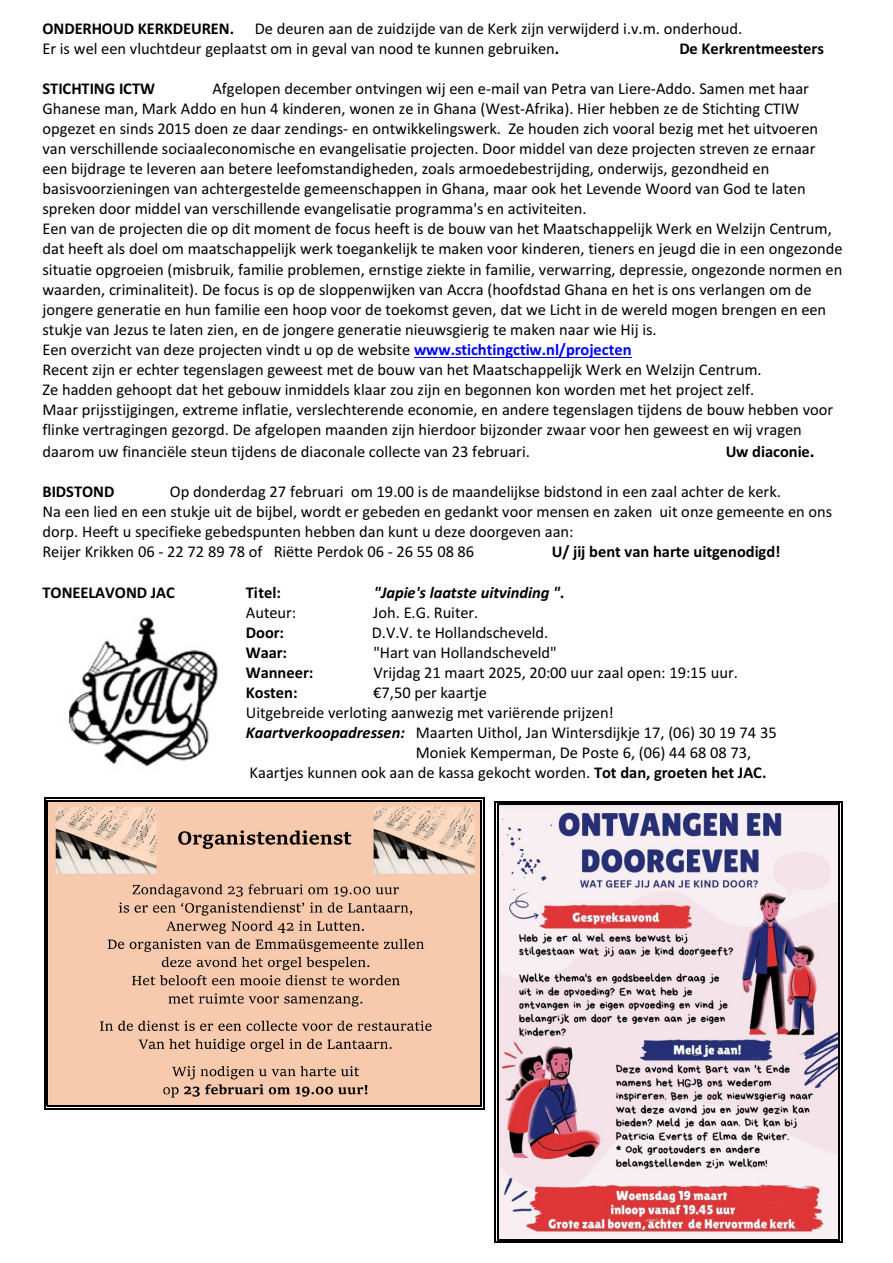
<style>
.page{position:relative;width:893px;height:1263px;background:#fff}
.page>*{position:absolute;margin:0;border:0;box-sizing:border-box;transform-origin:0 0}
.t1{font:16.5px/20.1px "Calibri";color:#000}
.t2{font:700 16.5px "Calibri";color:#000}
.t3{font:italic 700 16.5px "Calibri";color:#000}
.s1{font-weight:700}
.s2{font-weight:700;color:#00f}
.s3{font-size:18px}
.s4{font-weight:700;font-style:italic}
</style>
<div class="page">
<img style="left:68px;top:617px;width:151px;height:150px">
<img style="left:48px;top:802px;width:432px;height:303px">
<hr style="left:47px;top:800px;width:1px;height:306px;background:#000">
<hr style="left:480px;top:800px;width:2px;height:306px;background:#000">
<hr style="left:47px;top:800px;width:434px;height:2px;background:#000">
<hr style="left:47px;top:1105px;width:434px;height:1px;background:#000">
<hr style="left:44px;top:798px;width:1px;height:311px;background:#000">
<hr style="left:483px;top:798px;width:1px;height:311px;background:#000">
<hr style="left:44px;top:798px;width:440px;height:1px;background:#000">
<hr style="left:44px;top:1108px;width:440px;height:1px;background:#000">
<img style="left:499px;top:805px;width:339px;height:434px">
<hr style="left:497px;top:804px;width:1px;height:436px;background:#000">
<hr style="left:838px;top:804px;width:2px;height:436px;background:#000">
<hr style="left:497px;top:804px;width:342px;height:1px;background:#000">
<hr style="left:497px;top:1239px;width:342px;height:1px;background:#000">
<hr style="left:494px;top:801px;width:2px;height:442px;background:#000">
<hr style="left:841px;top:801px;width:1px;height:442px;background:#000">
<hr style="left:494px;top:801px;width:348px;height:1px;background:#000">
<hr style="left:494px;top:1242px;width:348px;height:1px;background:#000">
<hr style="left:414px;top:357px;width:218px;height:1px;background:#00f">
<p class="t1" style="left:42px;top:20px;width:701px;text-indent:212px">De deuren aan de zuidzijde van de Kerk zijn verwijderd i.v.m. onderhoud.<br>Er is wel een vluchtdeur geplaatst om in geval van nood te kunnen gebruiken<span class="s1">.</span></p>
<p class="t2" style="left:42px;top:21px;width:193px">ONDERHOUD KERKDEUREN.</p>
<p class="t2" style="left:679px;top:41px;width:146px">De Kerkrentmeesters</p>
<p class="t1" style="left:42px;top:80px;width:802px;text-indent:170px">Afgelopen december ontvingen wij een e-mail van Petra van Liere-Addo. Samen met haar Ghanese man, Mark Addo en hun 4 kinderen, wonen ze in Ghana (West-Afrika). Hier hebben ze de Stichting CTIW opgezet en sinds 2015 doen ze daar zendings- en ontwikkelingswerk. Ze houden zich vooral bezig met het uitvoeren van verschillende sociaaleconomische en evangelisatie projecten. Door middel van deze projecten streven ze ernaar een bijdrage te leveren aan betere leefomstandigheden, zoals armoedebestrijding, onderwijs, gezondheid en basisvoorzieningen van achtergestelde gemeenschappen in Ghana, maar ook het Levende Woord van God te laten spreken door middel van verschillende evangelisatie programma's en activiteiten.<br>Een van de projecten die op dit moment de focus heeft is de bouw van het Maatschappelijk Werk en Welzijn Centrum, dat heeft als doel om maatschappelijk werk toegankelijk te maken voor kinderen, tieners en jeugd die in een ongezonde situatie opgroeien (misbruik, familie problemen, ernstige ziekte in familie, verwarring, depressie, ongezonde normen en waarden, criminaliteit). De focus is op de sloppenwijken van Accra (hoofdstad Ghana en het is ons verlangen om de jongere generatie en hun familie een hoop voor de toekomst geven, dat we Licht in de wereld mogen brengen en een stukje van Jezus te laten zien, en de jongere generatie nieuwsgierig te maken naar wie Hij is.<br>Een overzicht van deze projecten vindt u op de website <span class="s2">www.stichtingctiw.nl/projecten<br></span>Recent zijn er echter tegenslagen geweest met de bouw van het Maatschappelijk Werk en Welzijn Centrum.<br>Ze hadden gehoopt dat het gebouw inmiddels klaar zou zijn en begonnen kon worden met het project zelf.<br>Maar prijsstijgingen, extreme inflatie, verslechterende economie, en andere tegenslagen tijdens de bouw hebben voor flinke vertragingen gezorgd. De afgelopen maanden zijn hierdoor bijzonder zwaar voor hen geweest en wij vragen daarom uw financiële steun tijdens de diaconale collecte van 23 februari.</p>
<p class="t2" style="left:42px;top:81px;width:114px">STICHTING ICTW</p>
<p class="t2" style="left:726px;top:444px;width:91px">Uw diaconie<span class="s3">.</span></p>
<p class="t1" style="left:42px;top:483px;width:791px;text-indent:127px">Op donderdag 27 februari om 19.00 is de maandelijkse bidstond in een zaal achter de kerk.<br>Na een lied en een stukje uit de bijbel, wordt er gebeden en gedankt voor mensen en zaken uit onze gemeente en ons dorp. Heeft u specifieke gebedspunten hebben dan kunt u deze doorgeven aan:<br>Reijer Krikken 06 - 22 72 89 78 of Riëtte Perdok 06 - 26 55 08 86</p>
<p class="t2" style="left:42px;top:485px;width:74px">BIDSTOND</p>
<p class="t2" style="left:552px;top:545px;width:230px">U/ jij bent van harte uitgenodigd!</p>
<p class="t2" style="left:42px;top:585px;width:134px">TONEELAVOND JAC</p>
<p class="t2" style="left:246px;top:585px;width:37px">Titel:</p>
<p class="t3" style="left:374px;top:585px;width:193px">"Japie's laatste uitvinding ".</p>
<p class="t1" style="left:246px;top:603px;width:52px">Auteur:</p>
<p class="t1" style="left:373px;top:603px;width:107px">Joh. E.G. Ruiter.</p>
<p class="t2" style="left:246px;top:625px;width:40px">Door:</p>
<p class="t1" style="left:372px;top:623px;width:178px">D.V.V. te Hollandscheveld.</p>
<p class="t2" style="left:246px;top:645px;width:43px">Waar:</p>
<p class="t1" style="left:373px;top:644px;width:185px">"Hart van Hollandscheveld"</p>
<p class="t2" style="left:246px;top:665px;width:69px">Wanneer:</p>
<p class="t1" style="left:373px;top:664px;width:366px">Vrijdag 21 maart 2025, 20:00 uur zaal open: 19:15 uur.</p>
<p class="t2" style="left:246px;top:685px;width:53px">Kosten:</p>
<p class="t1" style="left:373px;top:684px;width:115px">€7,50 per kaartje</p>
<p class="t1" style="left:246px;top:704px;width:370px">Uitgebreide verloting aanwezig met variërende prijzen!</p>
<p class="t1" style="left:246px;top:724px;width:532px"><span class="s4">Kaartverkoopadressen:</span> Maarten Uithol, Jan Wintersdijkje 17, (06) 30 19 74 35</p>
<p class="t1" style="left:416px;top:744px;width:337px">Moniek Kemperman, De Poste 6, (06) 44 68 08 73,</p>
<p class="t1" style="left:250px;top:764px;width:518px">Kaartjes kunnen ook aan de kassa gekocht worden. <span class="s1">Tot dan, groeten het JAC.</span></p>
</div>
